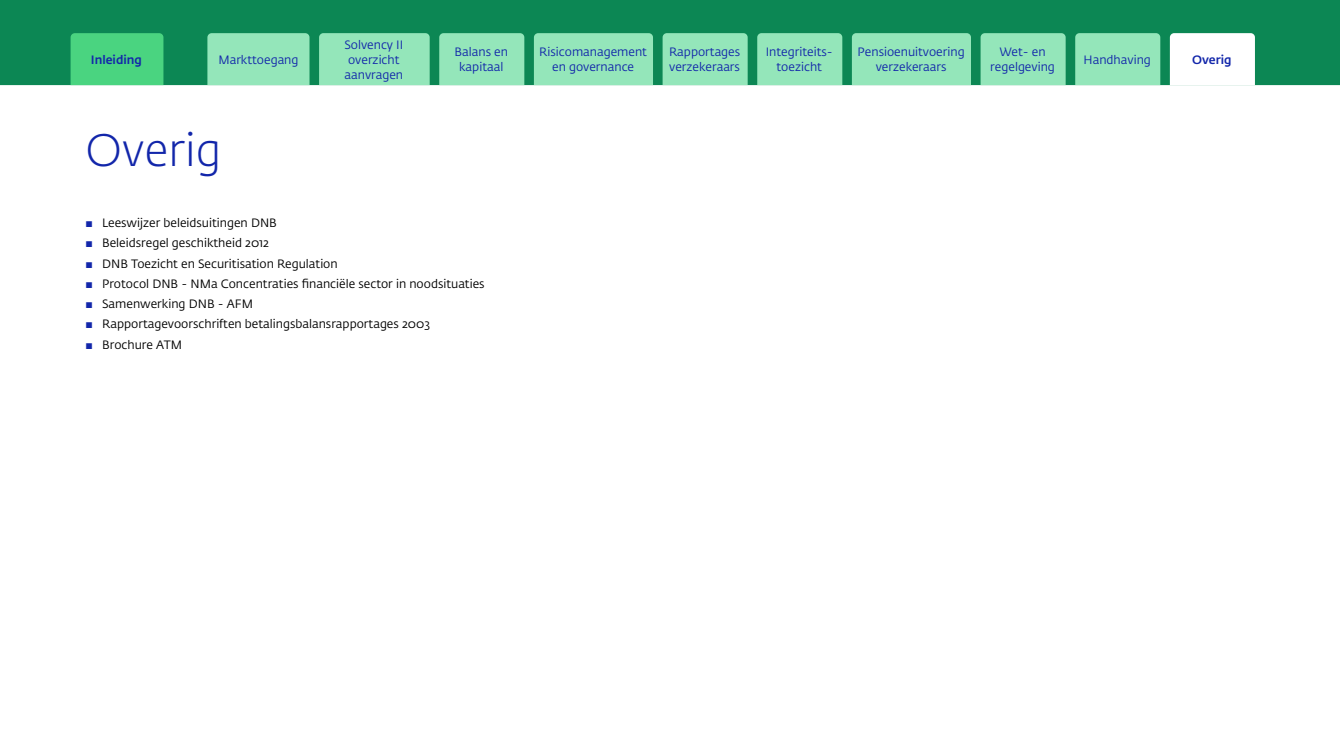
<style>
.page{position:relative;width:1340px;height:754px;background:#fff}
.page>*{position:absolute;margin:0;border:0;box-sizing:border-box;transform-origin:0 0}
.H2_Hoofdstuktitel{font:300 45px "DNB Fedra";color:#1226aa}
.t1{font:12px "DNB Fedra";color:#000}
.t2{font:12px/15px "DNB Fedra";color:#1226aa;text-align:center}
.t3{font:500 12px "DNB Fedra";color:#1226aa}
.s1{font-size:10.5px;color:#1226aa}
</style>
<div class="page">
<div style="left:0;top:0;width:1339px;height:85px;background:#0c8754"></div>
<div style="left:71px;top:33px;width:92px;height:52px;background:#4ad480"></div>
<div style="left:319px;top:33px;width:110px;height:52px;background:#94e6ba"></div>
<div style="left:534px;top:33px;width:119px;height:52px;background:#94e6ba"></div>
<div style="left:851px;top:33px;width:120px;height:52px;background:#94e6ba"></div>
<div style="left:980px;top:33px;width:85px;height:52px;background:#94e6ba"></div>
<div style="left:439px;top:33px;width:85px;height:52px;background:#94e6ba"></div>
<div style="left:662px;top:33px;width:85px;height:52px;background:#94e6ba"></div>
<div style="left:757px;top:33px;width:85px;height:52px;background:#94e6ba"></div>
<div style="left:1075px;top:33px;width:85px;height:52px;background:#94e6ba"></div>
<svg style="left:1169px;top:33px;width:85px;height:52px"></svg>
<div style="left:207px;top:33px;width:102px;height:52px;background:#94e6ba"></div>
<p class="t3" style="left:91px;top:52px;width:52px">Inleiding</p>
<p class="t2" style="left:344px;top:37px;width:60px;text-align:left">Solvency II overzicht aanvragen</p>
<p class="t2" style="left:539px;top:45px;width:109px">Risicomanagement en governance</p>
<p class="t2" style="left:857px;top:45px;width:109px">Pensioenuitvoering verzekeraars</p>
<p class="t2" style="left:990px;top:45px;width:66px">Wet- en regelgeving</p>
<p class="t2" style="left:454px;top:45px;width:55px">Balans en kapitaal</p>
<p class="t2" style="left:669px;top:45px;width:73px;text-align:left">Rapportages verzekeraars</p>
<p class="t2" style="left:765px;top:45px;width:66px">Integriteits&shy;toezicht</p>
<p class="t2" style="left:218px;top:52px;width:82px">Markttoegang</p>
<p class="t2" style="left:1083px;top:52px;width:69px">Handhaving</p>
<p class="t3" style="left:1192px;top:52px;width:41px">Overig</p>
<h2 class="H2_Hoofdstuktitel" style="left:85px;top:123px;width:138px">Overig</h2>
<p class="t1" style="left:85px;top:215px;width:193px"><span class="s1">▪</span> Leeswijzer beleidsuitingen DNB</p>
<p class="t1" style="left:85px;top:236px;width:185px"><span class="s1">▪</span> Beleidsregel geschiktheid 2012</p>
<p class="t1" style="left:85px;top:256px;width:254px"><span class="s1">▪</span> DNB Toezicht en Securitisation Regulation</p>
<p class="t1" style="left:85px;top:276px;width:401px"><span class="s1">▪</span> Protocol DNB - NMa Concentraties financiële sector in noodsituaties</p>
<p class="t1" style="left:85px;top:296px;width:169px"><span class="s1">▪</span> Samenwerking DNB - AFM</p>
<p class="t1" style="left:85px;top:317px;width:346px"><span class="s1">▪</span> Rapportagevoorschriften betalingsbalansrapportages 2003</p>
<p class="t1" style="left:85px;top:337px;width:98px"><span class="s1">▪</span> Brochure ATM</p>
</div>
